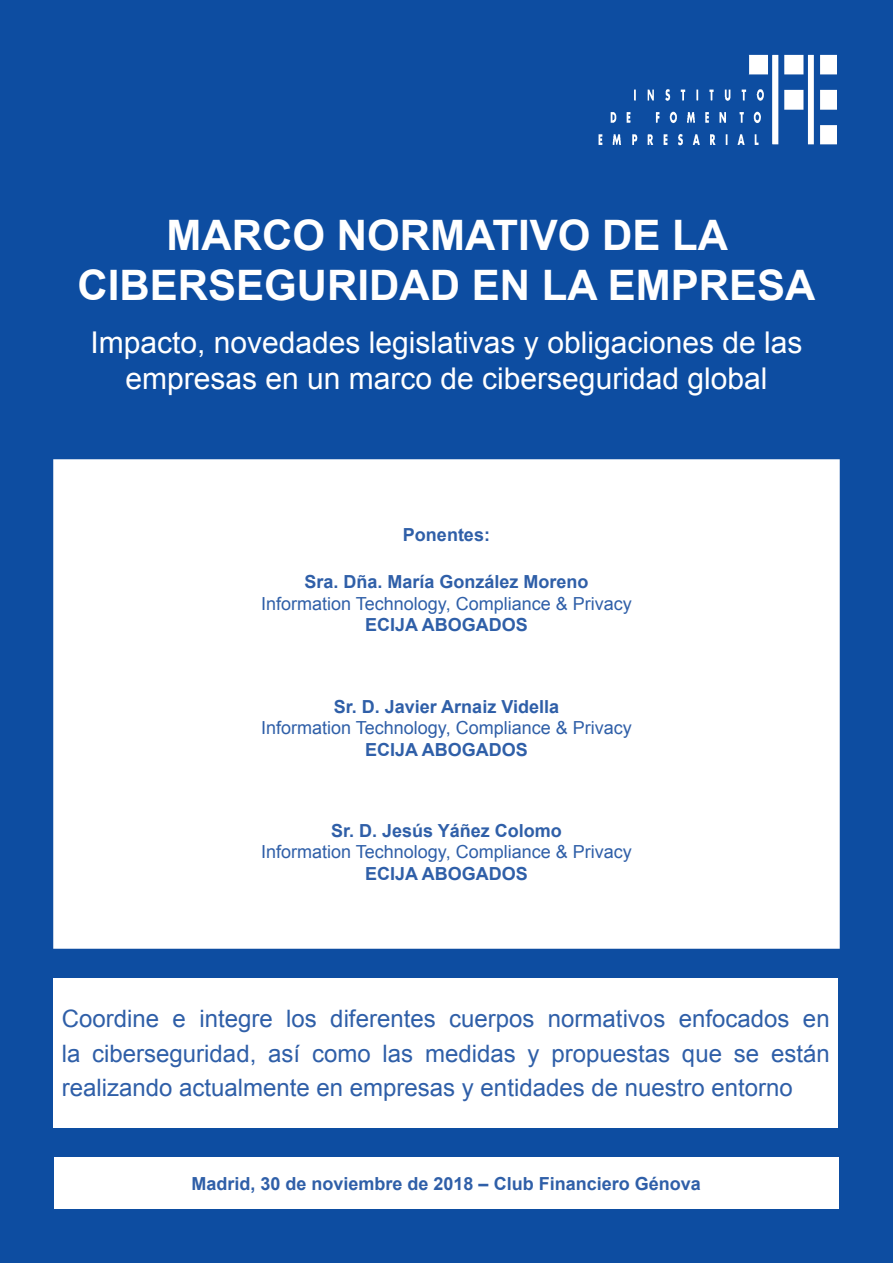
<style>
.page{position:relative;width:893px;height:1263px;background:#0d4da1}
.page>*{position:absolute;margin:0;border:0;box-sizing:border-box;transform-origin:0 0}
.t1{font:700 42px/50.4px "Arial";color:#fff;text-align:center}
.t2{font:30px/36px "Arial";color:#fff;text-align:center}
.t3{font:24px/34.5px "Arial";color:#2f5fa8;text-align:justify}
.t4{font:700 18px "Arial";color:#2f5fa8}
.t5{font:18px "Arial";color:#2f5fa8}
</style>
<div class="page">
<div style="left:54px;top:460px;width:785px;height:488px;background:#fff"></div>
<img style="left:598px;top:54px;width:239px;height:92px">
<div style="left:54px;top:1157px;width:784px;height:52px;background:#fff"></div>
<div style="left:53px;top:978px;width:785px;height:149px;background:#fff"></div>
<h1 class="t1" style="left:77px;top:211px;width:740px">MARCO NORMATIVO DE LA<br>CIBERSEGURIDAD EN LA EMPRESA</h1>
<p class="t2" style="left:90px;top:325px;width:713px">Impacto, novedades legislativas y obligaciones de las empresas en un marco de ciberseguridad global</p>
<p class="t4" style="left:403px;top:523px;width:89px">Ponentes:</p>
<p class="t4" style="left:304px;top:570px;width:286px">Sra. Dña. María González Moreno</p>
<p class="t5" style="left:261px;top:592px;width:372px">Information Technology, Compliance &amp; Privacy</p>
<p class="t4" style="left:365px;top:613px;width:164px">ECIJA ABOGADOS</p>
<p class="t4" style="left:334px;top:694px;width:227px">Sr. D. Javier Arnaiz Vidella</p>
<p class="t5" style="left:261px;top:716px;width:372px">Information Technology, Compliance &amp; Privacy</p>
<p class="t4" style="left:365px;top:737px;width:164px">ECIJA ABOGADOS</p>
<p class="t4" style="left:331px;top:819px;width:232px">Sr. D. Jesús Yáñez Colomo</p>
<p class="t5" style="left:261px;top:840px;width:372px">Information Technology, Compliance &amp; Privacy</p>
<p class="t4" style="left:365px;top:862px;width:164px">ECIJA ABOGADOS</p>
<p class="t3" style="left:62px;top:1002px;width:769px">Coordine e integre los diferentes cuerpos normativos enfocados en la ciberseguridad, así como las medidas y propuestas que se están realizando actualmente en empresas y entidades de nuestro entorno</p>
<p class="t4" style="left:192px;top:1171px;width:511px">Madrid, 30 de noviembre de 2018 – Club Financiero Génova</p>
</div>
